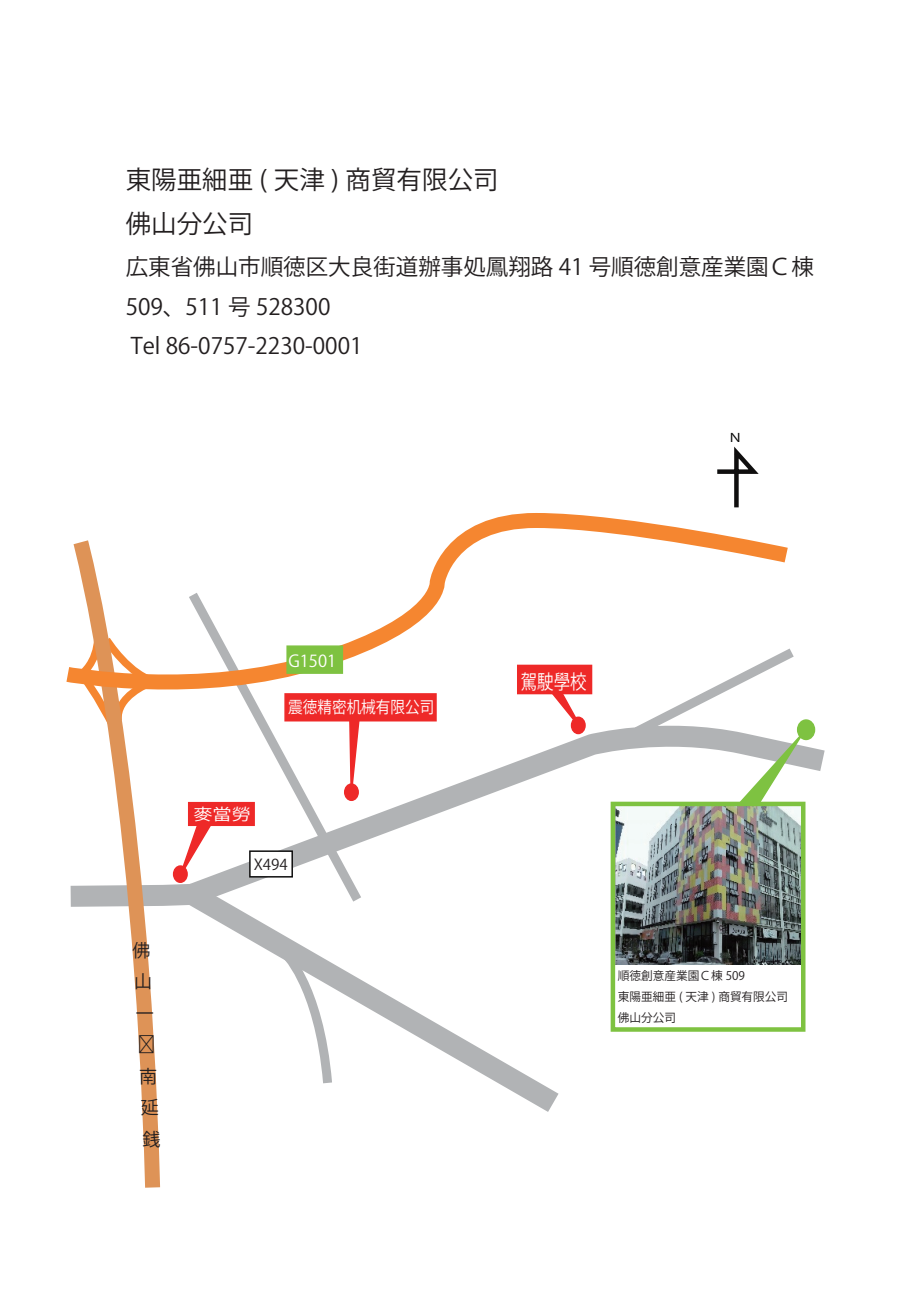
<style>
.page{position:relative;width:919px;height:1289px;background:#fff}
.page>*{position:absolute;margin:0;border:0;box-sizing:border-box;transform-origin:0 0}
.t1{font:25.5px/44.7px "Koz Go Pr 6 N";color:#231f20}
.t2{font:22.5px/39.3px "Koz Go Pr 6 N";color:#231f20}
.t3{font:19.8px "Koz Go Pr 6 N";color:#fff;scale:.83 1}
.t4{font:18px/31.5px "Koz Go Pr 6 N";color:#231f20}
.t5{font:16.5px "Koz Go Pr 6 N";color:#fff}
.t6{font:16.35px "Koz Go Pr 6 N";color:#fff;scale:.89 1}
.t7{font:15.9px "Koz Go Pr 6 N";color:#fff;scale:1.21 1}
.t8{font:15px "Koz Go Pr 6 N";color:#231f20}
.t9{font:11.85px/20.7px "Koz Go Pr 6 N";color:#231f20}
.t10{font:11.85px "Koz Go Pr 6 N";color:#030303;scale:1.29 1}
</style>
<div class="page">
<svg style="left:369px;top:701px;width:456px;height:216px"></svg>
<svg style="left:168px;top:865px;width:414px;height:247px"></svg>
<svg style="left:181px;top:698px;width:188px;height:213px"></svg>
<svg style="left:274px;top:942px;width:63px;height:150px"></svg>
<svg style="left:70px;top:698px;width:98px;height:490px"></svg>
<svg style="left:66px;top:513px;width:722px;height:185px"></svg>
<div style="left:249px;top:850px;width:44px;height:27px;background:#fff;border:2px solid #0f0f0f"></div>
<svg style="left:348px;top:721px;width:13px;height:98px"></svg>
<div style="left:284px;top:693px;width:152px;height:28px;background:#ee2928;border:2px solid #ee2928"></div>
<svg style="left:543px;top:694px;width:49px;height:50px"></svg>
<div style="left:517px;top:664px;width:75px;height:30px;background:#ee2928;border:2px solid #ee2928"></div>
<svg style="left:174px;top:809px;width:44px;height:80px"></svg>
<div style="left:188px;top:802px;width:67px;height:24px;background:#ee2928"></div>
<div style="left:796px;top:719px;width:19px;height:21px;border:2px solid #7ec241;border-radius:50%"></div>
<div style="left:174px;top:866px;width:13px;height:16px;background:#ee2928;border-radius:50%"></div>
<div style="left:173px;top:865px;width:15px;height:18px;border:2px solid #ee2928;border-radius:50%"></div>
<div style="left:571px;top:717px;width:14px;height:16px;background:#ee2928;border-radius:50%"></div>
<div style="left:570px;top:716px;width:15px;height:18px;border:2px solid #ee2928;border-radius:50%"></div>
<div style="left:345px;top:784px;width:13px;height:16px;background:#ee2928;border-radius:50%"></div>
<div style="left:344px;top:783px;width:15px;height:18px;border:2px solid #ee2928;border-radius:50%"></div>
<svg style="left:624px;top:640px;width:189px;height:199px"></svg>
<img style="left:615px;top:806px;width:185px;height:158px">
<div style="left:610px;top:801px;width:195px;height:230px;border:4px solid #7ec241"></div>
<div style="left:286px;top:645px;width:57px;height:29px;background:#7ec241;border:2px solid #7ec241"></div>
<svg style="left:717px;top:446px;width:42px;height:62px"></svg>
<svg style="left:139px;top:1035px;width:15px;height:18px"></svg>
<p class="t1" style="left:126px;top:158px;width:374px">東陽亜細亜 ( 天津 ) 商貿有限公司佛山分公司</p>
<p class="t2" style="left:126px;top:248px;width:689px">広東省佛山市順徳区大良街道辦事処鳳翔路 41 号順徳創意産業園Ｃ棟<br>509、511 号 528300<br>Tel 86-0757-2230-0001</p>
<p class="t5" style="left:288px;top:651px;width:49px">G1501</p>
<p class="t6" style="left:288px;top:697px;width:166px">震徳精密机械有限公司</p>
<p class="t4" style="left:133px;top:934px;width:23px">佛山一</p>
<p class="t4" style="left:139px;top:1060px;width:23px">南延銭</p>
<p class="t7" style="left:193px;top:805px;width:49px">麥當勞</p>
<p class="t8" style="left:254px;top:856px;width:35px">X494</p>
<p class="t3" style="left:521px;top:670px;width:81px">駕駛學校</p>
<p class="t10" style="left:729px;top:431px;width:10px">N</p>
<p class="t9" style="left:618px;top:965px;width:172px">順徳創意産業園Ｃ棟 509<br>東陽亜細亜 ( 天津 ) 商貿有限公司佛山分公司</p>
</div>
